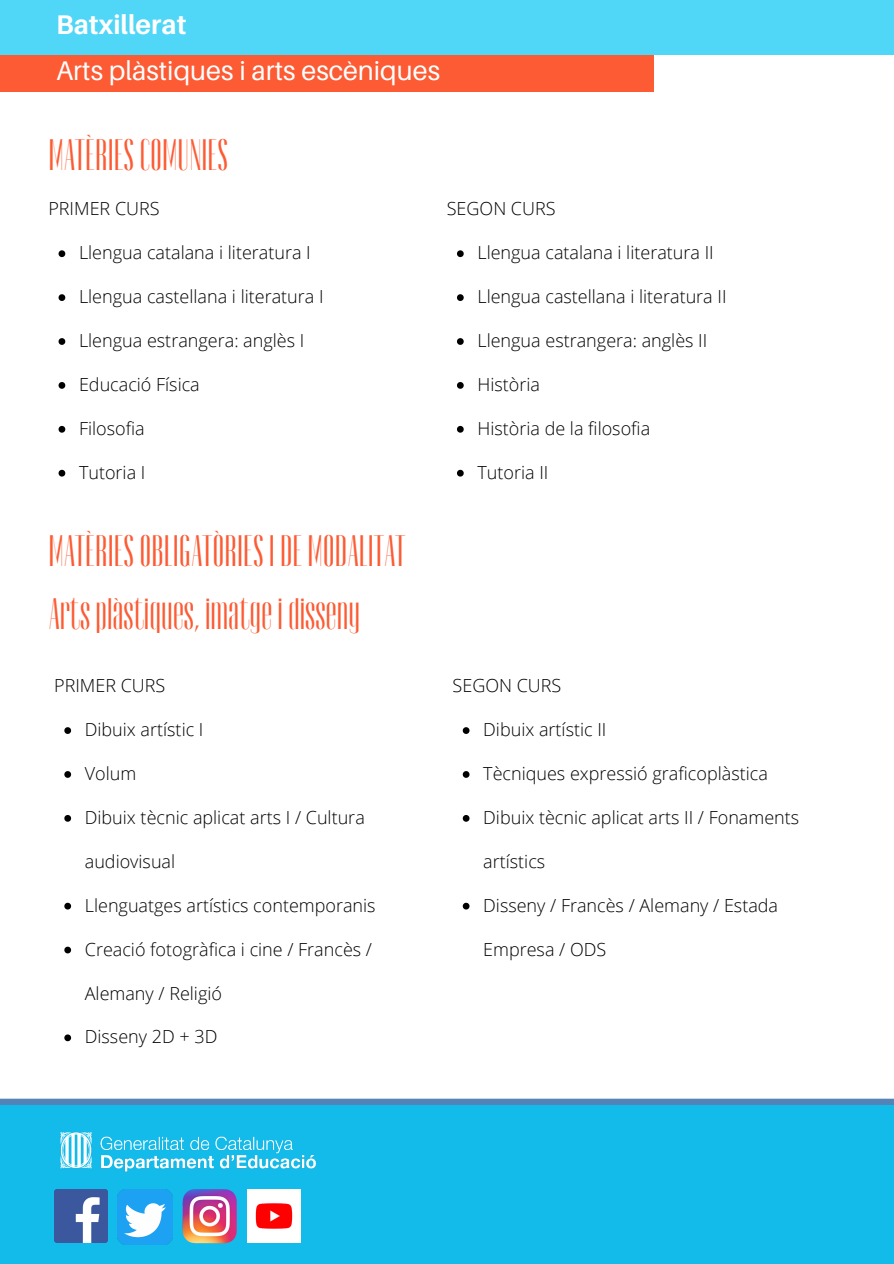
<style>
.page{position:relative;width:894px;height:1264px;background:#fff}
.page>*{position:absolute;margin:0;border:0;box-sizing:border-box;transform-origin:0 0}
.t1{font:45px/63px "Devasia";color:#fc5b33}
.t2{font:27px "Aileron";color:#fff}
.t3{font:700 27px "Aileron";color:#fff}
.t4{font:300 18px "Open Sans";color:#000}
</style>
<div class="page">
<div style="left:0;top:23px;width:653px;height:69px;background:#fc5b33"></div>
<div style="left:0;top:0;width:893px;height:54px;background:#50d6f6"></div>
<svg style="left:58px;top:250px;width:7px;height:7px"></svg>
<svg style="left:58px;top:294px;width:7px;height:7px"></svg>
<svg style="left:58px;top:338px;width:7px;height:7px"></svg>
<svg style="left:58px;top:382px;width:7px;height:7px"></svg>
<svg style="left:58px;top:426px;width:7px;height:6px"></svg>
<svg style="left:58px;top:470px;width:7px;height:6px"></svg>
<div style="left:0;top:1098px;width:893px;height:7px;background:#5483b7"></div>
<div style="left:0;top:1105px;width:893px;height:158px;background:#13bbea"></div>
<img style="left:60px;top:1132px;width:256px;height:40px">
<img style="left:54px;top:1189px;width:53px;height:53px">
<img style="left:117px;top:1189px;width:56px;height:56px">
<img style="left:182px;top:1189px;width:55px;height:55px">
<img style="left:247px;top:1189px;width:53px;height:53px">
<svg style="left:457px;top:250px;width:6px;height:7px"></svg>
<svg style="left:457px;top:294px;width:6px;height:7px"></svg>
<svg style="left:457px;top:338px;width:6px;height:7px"></svg>
<svg style="left:457px;top:382px;width:6px;height:7px"></svg>
<svg style="left:457px;top:426px;width:6px;height:6px"></svg>
<svg style="left:457px;top:470px;width:6px;height:6px"></svg>
<svg style="left:64px;top:727px;width:7px;height:7px"></svg>
<svg style="left:64px;top:771px;width:7px;height:6px"></svg>
<svg style="left:64px;top:815px;width:7px;height:6px"></svg>
<svg style="left:64px;top:902px;width:7px;height:7px"></svg>
<svg style="left:64px;top:946px;width:7px;height:7px"></svg>
<svg style="left:64px;top:1034px;width:7px;height:7px"></svg>
<svg style="left:462px;top:727px;width:7px;height:7px"></svg>
<svg style="left:462px;top:771px;width:7px;height:6px"></svg>
<svg style="left:462px;top:815px;width:7px;height:6px"></svg>
<svg style="left:462px;top:902px;width:7px;height:7px"></svg>
<p class="t3" style="left:56px;top:8px;width:132px">Batxillerat</p>
<h3 class="t2" style="left:56px;top:54px;width:385px">Arts plàstiques i arts escèniques</h3>
<p class="t1" style="left:48px;top:125px;width:181px">MATÈRIES COMUNIES</p>
<h4 class="t4" style="left:48px;top:196px;width:113px">PRIMER CURS</h4>
<h1 class="t4" style="left:79px;top:240px;width:233px">Llengua catalana i literatura I</h1>
<h5 class="t4" style="left:79px;top:284px;width:246px">Llengua castellana i literatura I</h5>
<p class="t4" style="left:79px;top:328px;width:227px">Llengua estrangera: anglès I</p>
<p class="t4" style="left:79px;top:372px;width:122px">Educació Física</p>
<p class="t4" style="left:79px;top:415px;width:67px">Filosofia</p>
<p class="t4" style="left:79px;top:459px;width:68px">Tutoria I</p>
<p class="t4" style="left:446px;top:196px;width:110px">SEGON CURS</p>
<p class="t4" style="left:477px;top:240px;width:238px">Llengua catalana i literatura II</p>
<p class="t4" style="left:477px;top:284px;width:250px">Llengua castellana i literatura II</p>
<p class="t4" style="left:477px;top:328px;width:231px">Llengua estrangera: anglès II</p>
<h2 class="t4" style="left:477px;top:372px;width:64px">Història</h2>
<h5 class="t4" style="left:477px;top:415px;width:174px">Història de la filosofia</h5>
<p class="t4" style="left:477px;top:459px;width:72px">Tutoria II</p>
<p class="t1" style="left:48px;top:521px;width:358px">MATÈRIES OBLIGATÒRIES I DE MODALITAT<br>Arts plàstiques, imatge i disseny</p>
<p class="t4" style="left:54px;top:673px;width:113px">PRIMER CURS</p>
<p class="t4" style="left:85px;top:717px;width:120px">Dibuix artístic I</p>
<p class="t4" style="left:85px;top:760px;width:53px">Volum</p>
<p class="t4" style="left:85px;top:804px;width:281px">Dibuix tècnic aplicat arts I / Cultura</p>
<p class="t4" style="left:85px;top:848px;width:92px">audiovisual</p>
<h5 class="t4" style="left:85px;top:892px;width:292px">Llenguatges artístics contemporanis</h5>
<p class="t4" style="left:85px;top:936px;width:289px">Creació fotogràfica i cine / Francès /</p>
<p class="t4" style="left:85px;top:980px;width:139px">Alemany / Religió</p>
<p class="t4" style="left:85px;top:1024px;width:134px">Disseny 2D + 3D</p>
<p class="t4" style="left:452px;top:673px;width:110px">SEGON CURS</p>
<p class="t4" style="left:483px;top:717px;width:125px">Dibuix artístic II</p>
<p class="t4" style="left:483px;top:760px;width:286px">Tècniques expressió graficoplàstica</p>
<p class="t4" style="left:483px;top:804px;width:317px">Dibuix tècnic aplicat arts II / Fonaments</p>
<p class="t4" style="left:483px;top:848px;width:63px">artístics</p>
<p class="t4" style="left:483px;top:892px;width:296px">Disseny / Francès / Alemany / Estada</p>
<p class="t4" style="left:483px;top:936px;width:124px">Empresa / ODS</p>
</div>
